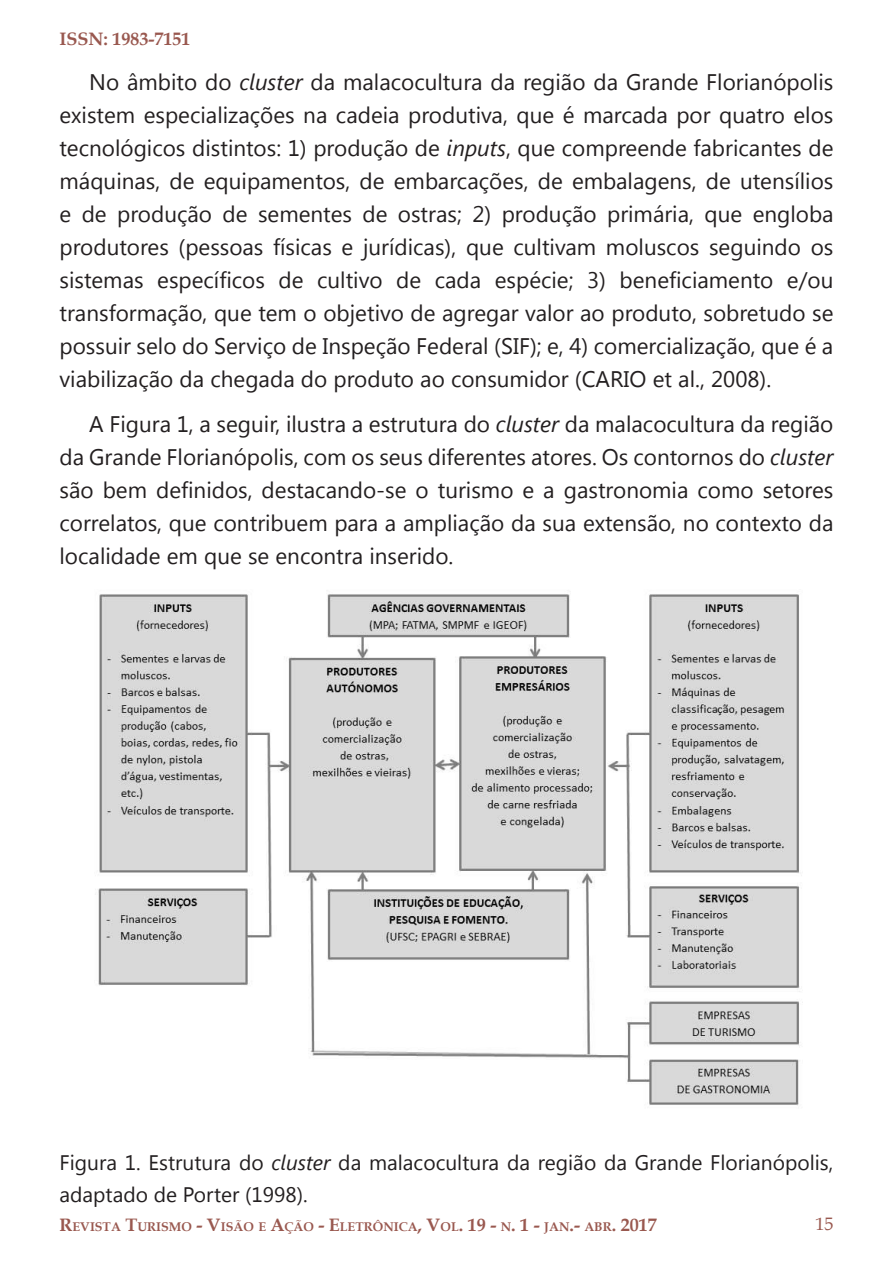
<style>
.page{position:relative;width:893px;height:1263px;background:#fff}
.page>*{position:absolute;margin:0;border:0;box-sizing:border-box;transform-origin:0 0}
.Texto{font:22.5px/33px "Segoe UI";color:#231f20;text-align:justify}
.Legenda{font:21px/31.5px "Segoe UI";color:#231f20}
.t1{font:700 18px "Book Antiqua";color:#99584f}
.t2{font:18px "Book Antiqua";color:#99584f}
.t3{font:700 12.6px "Book Antiqua";color:#99584f}
.s1{font-style:italic}
.s2{font-size:18px}
</style>
<div class="page">
<img style="left:95px;top:594px;width:708px;height:512px">
<p class="t1" style="left:60px;top:26px;width:12px">ISSN</p>
<p class="t1" style="left:104px;top:26px;width:88px">: 1983-7151</p>
<p class="Texto" style="left:60px;top:65px;width:775px;text-indent:30px">No âmbito do <span class="s1">cluster</span> da malacocultura da região da Grande Florianópolis existem especializações na cadeia produtiva, que é marcada por quatro elos tecnológicos distintos: 1) produção de <span class="s1">inputs</span>, que compreende fabricantes de máquinas, de equipamentos, de embarcações, de embalagens, de utensílios e de produção de sementes de ostras; 2) produção primária, que engloba produtores (pessoas físicas e jurídicas), que cultivam moluscos seguindo os sistemas específicos de cultivo de cada espécie; 3) beneficiamento e/ou transformação, que tem o objetivo de agregar valor ao produto, sobretudo se possuir selo do Serviço de Inspeção Federal (SIF); e, 4) comercialização, que é a viabilização da chegada do produto ao consumidor (CARIO et al., 2008).</p>
<p class="Texto" style="left:60px;top:407px;width:775px;text-indent:30px">A Figura 1, a seguir, ilustra a estrutura do <span class="s1">cluster</span> da malacocultura da região da Grande Florianópolis, com os seus diferentes atores. Os contornos do <span class="s1">cluster </span>são bem definidos, destacando-se o turismo e a gastronomia como setores correlatos, que contribuem para a ampliação da sua extensão, no contexto da localidade em que se encontra inserido.</p>
<p class="Legenda" style="left:60px;top:1146px;width:775px">Figura 1. Estrutura do <span class="s1">cluster</span> da malacocultura da região da Grande Florianópolis, adaptado de Porter (1998).</p>
<p class="t3" style="left:60px;top:1218px;width:599px"><span class="s2">R</span>EVISTA <span class="s2">T</span>URISMO <span class="s2">- V</span>ISÃO E <span class="s2">A</span>ÇÃO <span class="s2">- E</span>LETRÔNICA<span class="s2">, V</span>OL<span class="s2">. 19 -</span> N<span class="s2">. 1 -</span> JAN<span class="s2">.-</span> ABR<span class="s2">. 2017</span></p>
<p class="t2" style="left:815px;top:1212px;width:19px">15</p>
</div>
